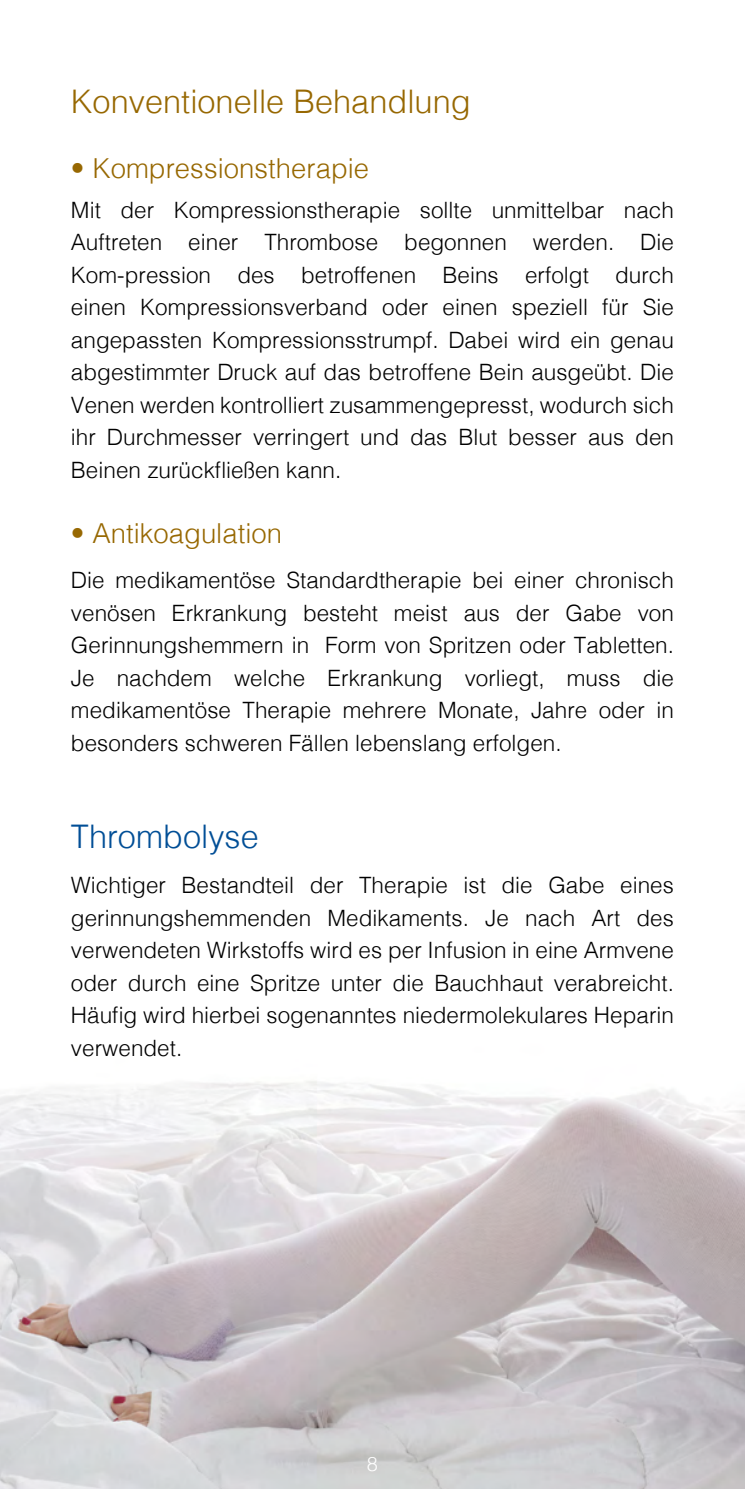
<style>
.page{position:relative;width:745px;height:1489px;background:#fff}
.page>*{position:absolute;margin:0;border:0;box-sizing:border-box;transform-origin:0 0}
.t1{font:300 32.5px "Helvetica";color:#976802}
.t2{font:300 32.5px "Helvetica";color:#004e96}
.t3{font:300 27.5px "Helvetica";color:#976802}
.t4{font:300 22.5px/32.5px "Helvetica";color:#000;text-align:justify}
.t5{font:300 20px "Helvetica";color:#fff}
</style>
<div class="page">
<img style="left:0;top:1081px;width:744px;height:407px">
<h1 class="t1" style="left:71px;top:81px;width:401px">Konventionelle Behandlung</h1>
<p class="t3" style="left:71px;top:151px;width:299px">• Kompressionstherapie</p>
<p class="t4" style="left:71px;top:193px;width:604px">Mit der Kompressionstherapie sollte unmittelbar nach Auftreten einer Thrombose begonnen werden. Die Kom-pression des betroffenen Beins erfolgt durch einen Kompressionsverband oder einen speziell für Sie angepassten Kompressionsstrumpf. Dabei wird ein genau abgestimmter Druck auf das betroffene Bein ausgeübt. Die Venen werden kontrolliert zusammengepresst, wodurch sich ihr Durchmesser verringert und das Blut besser aus den Beinen zurückfließen kann.</p>
<p class="t3" style="left:71px;top:516px;width:212px">• Antikoagulation</p>
<p class="t4" style="left:71px;top:563px;width:604px">Die medikamentöse Standardtherapie bei einer chronisch venösen Erkrankung besteht meist aus der Gabe von Gerinnungshemmern in Form von Spritzen oder Tabletten.<br>Je nachdem welche Erkrankung vorliegt, muss die medikamentöse Therapie mehrere Monate, Jahre oder in besonders schweren Fällen lebenslang erfolgen.</p>
<h1 class="t2" style="left:71px;top:816px;width:189px">Thrombolyse</h1>
<p class="t4" style="left:71px;top:868px;width:604px">Wichtiger Bestandteil der Therapie ist die Gabe eines gerinnungshemmenden Medikaments. Je nach Art des verwendeten Wirkstoffs wird es per Infusion in eine Armvene oder durch eine Spritze unter die Bauchhaut verabreicht.<br>Häufig wird hierbei sogenanntes niedermolekulares Heparin verwendet.</p>
<p class="t5" style="left:366px;top:1451px;width:13px">8</p>
</div>
